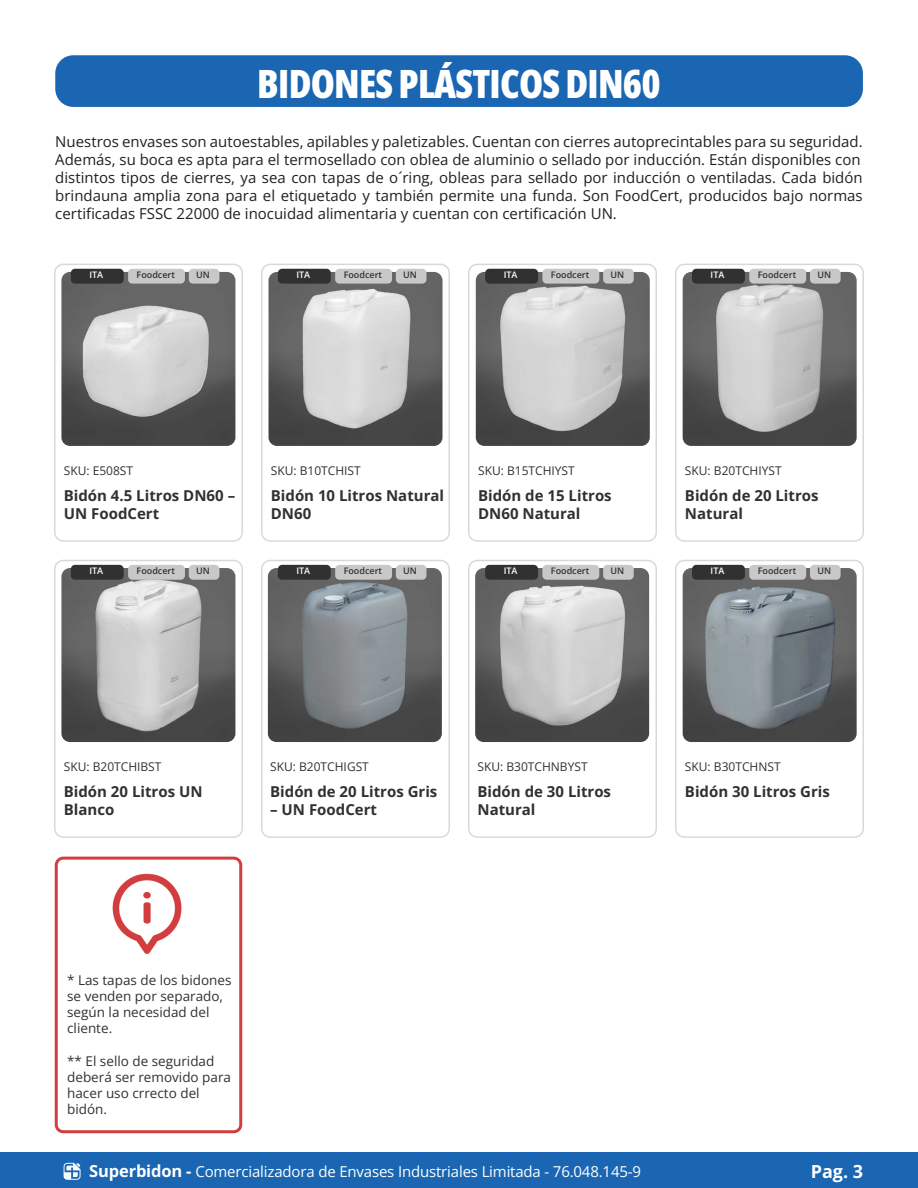
<style>
.page{position:relative;width:918px;height:1188px;background:#fff}
.page>*{position:absolute;margin:0;border:0;box-sizing:border-box;transform-origin:0 0}
.t1{font:800 39px "Open Sans Condensed";letter-spacing:-.02em;color:#fff}
.t2{font:700 18px "Open Sans";color:#fff}
.t3{font:15px/18px "Open Sans";color:#231f20;text-align:justify}
.t4{font:700 15px/18px "Open Sans";color:#323131}
.t5{font:15px "Open Sans";letter-spacing:-.01em;color:#fff}
.t6{font:13.5px/16.2px "Open Sans";color:#323131}
.t7{font:12px "Open Sans";color:#323131}
.t8{font:600 9px "Open Sans";color:#323131}
.t9{font:600 9px "Open Sans";color:#fff}
.s1{font-weight:700;font-size:16.5px}
</style>
<div class="page">
<div style="left:55px;top:55px;width:808px;height:52px;background:#1a66b2;border-radius:18px"></div>
<div style="left:0;top:1153px;width:918px;height:35px;background:#1a66b2"></div>
<svg style="left:64px;top:1163px;width:16px;height:17px"></svg>
<div style="left:55px;top:857px;width:187px;height:276px;border:3px solid #d23d40;border-radius:7px"></div>
<img style="left:112px;top:874px;width:70px;height:80px">
<div style="left:675px;top:264px;width:189px;height:278px;border:2px solid #393d3f;border-radius:9px"></div>
<img style="left:683px;top:272px;width:174px;height:174px">
<div style="left:692px;top:269px;width:53px;height:15px;background:#323131;border-radius:4px"></div>
<div style="left:54px;top:264px;width:189px;height:278px;border:2px solid #393d3f;border-radius:9px"></div>
<img style="left:61px;top:272px;width:174px;height:174px">
<div style="left:71px;top:269px;width:53px;height:15px;background:#323131;border-radius:4px"></div>
<div style="left:128px;top:269px;width:57px;height:15px;background:#cac8c7;border-radius:4px"></div>
<div style="left:261px;top:264px;width:189px;height:278px;border:2px solid #393d3f;border-radius:9px"></div>
<img style="left:269px;top:272px;width:174px;height:174px">
<div style="left:278px;top:269px;width:53px;height:15px;background:#323131;border-radius:4px"></div>
<div style="left:468px;top:264px;width:189px;height:278px;border:2px solid #393d3f;border-radius:9px"></div>
<img style="left:476px;top:272px;width:174px;height:174px">
<div style="left:485px;top:269px;width:53px;height:15px;background:#323131;border-radius:4px"></div>
<div style="left:54px;top:560px;width:189px;height:278px;border:2px solid #393d3f;border-radius:9px"></div>
<img style="left:61px;top:568px;width:174px;height:174px">
<div style="left:71px;top:565px;width:53px;height:15px;background:#323131;border-radius:4px"></div>
<div style="left:675px;top:560px;width:189px;height:278px;border:2px solid #393d3f;border-radius:9px"></div>
<img style="left:683px;top:568px;width:174px;height:174px">
<div style="left:692px;top:565px;width:53px;height:15px;background:#323131;border-radius:4px"></div>
<div style="left:261px;top:560px;width:189px;height:278px;border:2px solid #393d3f;border-radius:9px"></div>
<img style="left:268px;top:568px;width:174px;height:174px">
<div style="left:278px;top:565px;width:53px;height:15px;background:#323131;border-radius:4px"></div>
<div style="left:468px;top:560px;width:189px;height:278px;border:2px solid #393d3f;border-radius:9px"></div>
<img style="left:475px;top:568px;width:174px;height:174px">
<div style="left:485px;top:565px;width:53px;height:15px;background:#323131;border-radius:4px"></div>
<div style="left:335px;top:269px;width:57px;height:15px;background:#cac8c7;border-radius:4px"></div>
<div style="left:542px;top:269px;width:57px;height:15px;background:#cac8c7;border-radius:4px"></div>
<div style="left:749px;top:269px;width:57px;height:15px;background:#cac8c7;border-radius:4px"></div>
<div style="left:128px;top:565px;width:57px;height:15px;background:#cac8c7;border-radius:4px"></div>
<div style="left:335px;top:565px;width:57px;height:15px;background:#cac8c7;border-radius:4px"></div>
<div style="left:542px;top:565px;width:57px;height:15px;background:#cac8c7;border-radius:4px"></div>
<div style="left:749px;top:565px;width:57px;height:15px;background:#cac8c7;border-radius:4px"></div>
<div style="left:810px;top:269px;width:31px;height:15px;background:#cac8c7;border-radius:4px"></div>
<div style="left:189px;top:269px;width:30px;height:15px;background:#cac8c7;border-radius:4px"></div>
<div style="left:396px;top:269px;width:30px;height:15px;background:#cac8c7;border-radius:4px"></div>
<div style="left:603px;top:269px;width:31px;height:15px;background:#cac8c7;border-radius:4px"></div>
<div style="left:189px;top:565px;width:30px;height:15px;background:#cac8c7;border-radius:4px"></div>
<div style="left:810px;top:565px;width:31px;height:15px;background:#cac8c7;border-radius:4px"></div>
<div style="left:396px;top:565px;width:30px;height:15px;background:#cac8c7;border-radius:4px"></div>
<div style="left:603px;top:565px;width:31px;height:15px;background:#cac8c7;border-radius:4px"></div>
<p class="t1" style="left:257px;top:54px;width:405px">BIDONES PLÁSTICOS DIN60</p>
<p class="t3" style="left:55px;top:133px;width:809px">Nuestros envases son autoestables, apilables y paletizables. Cuentan con cierres autoprecintables para su seguridad.</p>
<p class="t3" style="left:55px;top:151px;width:807px">Además, su boca es apta para el termosellado con oblea de aluminio o sellado por inducción. Están disponibles con</p>
<p class="t3" style="left:55px;top:169px;width:809px">distintos tipos de cierres, ya sea con tapas de o´ring, obleas para sellado por inducción o ventiladas. Cada bidón brindauna amplia zona para el etiquetado y también permite una funda. Son FoodCert, producidos bajo normas certificadas FSSC 22000 de inocuidad alimentaria y cuentan con certificación UN.</p>
<p class="t9" style="left:89px;top:269px;width:15px">ITA</p>
<p class="t8" style="left:137px;top:269px;width:40px">Foodcert</p>
<p class="t8" style="left:344px;top:269px;width:40px">Foodcert</p>
<p class="t8" style="left:551px;top:269px;width:40px">Foodcert</p>
<p class="t8" style="left:758px;top:269px;width:40px">Foodcert</p>
<p class="t9" style="left:296px;top:269px;width:15px">ITA</p>
<p class="t9" style="left:504px;top:269px;width:15px">ITA</p>
<p class="t9" style="left:711px;top:269px;width:15px">ITA</p>
<p class="t8" style="left:196px;top:269px;width:15px">UN</p>
<p class="t8" style="left:403px;top:269px;width:15px">UN</p>
<p class="t8" style="left:611px;top:269px;width:15px">UN</p>
<p class="t8" style="left:817px;top:269px;width:15px">UN</p>
<p class="t7" style="left:64px;top:462px;width:71px">SKU: E508ST</p>
<p class="t4" style="left:64px;top:486px;width:173px">Bidón 4.5 Litros DN60 –<br>UN FoodCert</p>
<p class="t7" style="left:271px;top:462px;width:91px">SKU: B10TCHIST</p>
<p class="t4" style="left:271px;top:486px;width:175px">Bidón 10 Litros Natural<br>DN60</p>
<p class="t7" style="left:478px;top:462px;width:98px">SKU: B15TCHIYST</p>
<p class="t4" style="left:478px;top:486px;width:135px">Bidón de 15 Litros<br>DN60 Natural</p>
<p class="t7" style="left:685px;top:462px;width:98px">SKU: B20TCHIYST</p>
<p class="t4" style="left:685px;top:486px;width:135px">Bidón de 20 Litros<br>Natural</p>
<p class="t9" style="left:89px;top:565px;width:15px">ITA</p>
<p class="t8" style="left:137px;top:565px;width:40px">Foodcert</p>
<p class="t8" style="left:344px;top:565px;width:40px">Foodcert</p>
<p class="t8" style="left:551px;top:565px;width:40px">Foodcert</p>
<p class="t8" style="left:758px;top:565px;width:40px">Foodcert</p>
<p class="t9" style="left:296px;top:565px;width:15px">ITA</p>
<p class="t9" style="left:504px;top:565px;width:15px">ITA</p>
<p class="t9" style="left:711px;top:565px;width:15px">ITA</p>
<p class="t8" style="left:196px;top:565px;width:15px">UN</p>
<p class="t8" style="left:403px;top:565px;width:15px">UN</p>
<p class="t8" style="left:611px;top:565px;width:15px">UN</p>
<p class="t8" style="left:817px;top:565px;width:15px">UN</p>
<p class="t7" style="left:64px;top:759px;width:99px">SKU: B20TCHIBST</p>
<p class="t4" style="left:64px;top:782px;width:140px">Bidón 20 Litros UN<br>Blanco</p>
<p class="t7" style="left:270px;top:759px;width:100px">SKU: B20TCHIGST</p>
<p class="t4" style="left:270px;top:782px;width:169px">Bidón de 20 Litros Gris</p>
<p class="t4" style="left:270px;top:800px;width:108px">– UN FoodCert</p>
<p class="t7" style="left:477px;top:759px;width:112px">SKU: B30TCHNBYST</p>
<p class="t4" style="left:477px;top:782px;width:135px">Bidón de 30 Litros<br>Natural</p>
<p class="t6" style="left:67px;top:972px;width:166px">* Las tapas de los bidones se venden por separado, según la necesidad del cliente.</p>
<p class="t6" style="left:67px;top:1053px;width:165px">** El sello de seguridad deberá ser removido para hacer uso crrecto del bidón.</p>
<p class="t7" style="left:685px;top:759px;width:97px">SKU: B30TCHNST</p>
<p class="t4" style="left:685px;top:782px;width:146px">Bidón 30 Litros Gris</p>
<p class="t5" style="left:89px;top:1161px;width:553px"><span class="s1">Superbidon -</span> Comercializadora de Envases Industriales Limitada - 76.048.145-9</p>
<p class="t2" style="left:811px;top:1159px;width:54px">Pag. 3</p>
</div>
